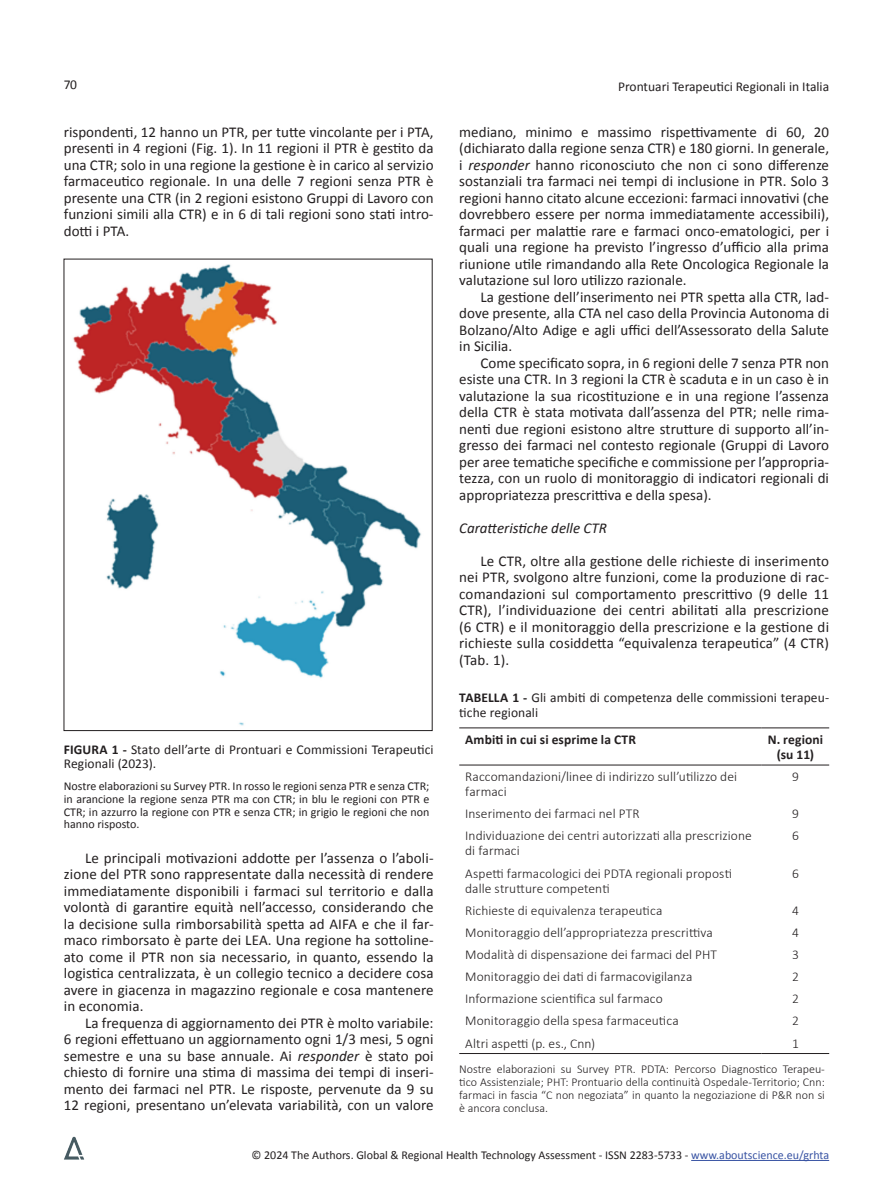
<style>
.page{position:relative;width:893px;height:1191px;background:#fff}
.page>*{position:absolute;margin:0;border:0;box-sizing:border-box;transform-origin:0 0}
.t1{font:15px/16.5px "Calibri";color:#231f20;text-align:justify}
.t2{font:italic 15px "Calibri";color:#231f20}
.t3{font:300 13.5px/15px "Calibri";letter-spacing:.005em;color:#231f20}
.t4{font:13.5px/14.2px "Calibri";letter-spacing:.005em;color:#231f20}
.t5{font:700 13.5px/15px "Calibri";letter-spacing:.01em;color:#231f20;text-align:center}
.t6{font:12px/12.8px "Calibri";color:#231f20;text-align:justify}
.t7{font:300 12px/12.8px "Calibri";color:#231f20;text-align:justify}
.s1{font-weight:700}
.s2{font-style:italic}
.s3{color:#3853a3}
</style>
<div class="page">
<hr style="left:691px;top:1160px;width:138px;height:1px;background:#3853a3">
<img style="left:64px;top:1136px;width:21px;height:24px">
<img style="left:73px;top:264px;width:348px;height:462px">
<hr style="left:459px;top:1053px;width:303px;height:1px;background:#231f20">
<hr style="left:762px;top:1053px;width:67px;height:1px;background:#231f20">
<hr style="left:459px;top:727px;width:303px;height:1px;background:#231f20">
<hr style="left:762px;top:727px;width:67px;height:1px;background:#231f20">
<hr style="left:459px;top:764px;width:303px;height:1px;background:#231f20">
<hr style="left:762px;top:764px;width:67px;height:1px;background:#231f20">
<p class="t4" style="left:64px;top:77px;width:15px">70</p>
<p class="t4" style="left:618px;top:79px;width:213px">Prontuari Terapeutici Regionali in Italia</p>
<p class="t1" style="left:64px;top:123px;width:371px">rispondenti, 12 hanno un PTR, per tutte vincolante per i PTA, presenti in 4 regioni (Fig. 1). In 11 regioni il PTR è gestito da una CTR; solo in una regione la gestione è in carico al servizio farmaceutico regionale. In una delle 7 regioni senza PTR è presente una CTR (in 2 regioni esistono Gruppi di Lavoro con funzioni simili alla CTR) e in 6 di tali regioni sono stati intro&shy;dotti i PTA.</p>
<p class="t4" style="left:64px;top:742px;width:371px"><span class="s1">FIGURA 1 -</span> Stato dell’arte di Prontuari e Commissioni Terapeutici<br>Regionali (2023).</p>
<p class="t6" style="left:64px;top:779px;width:367px">Nostre elaborazioni su Survey PTR. In rosso le regioni senza PTR e senza CTR; in arancione la regione senza PTR ma con CTR; in blu le regioni con PTR e CTR; in azzurro la regione con PTR e senza CTR; in grigio le regioni che non hanno risposto.</p>
<p class="t1" style="left:64px;top:849px;width:371px;text-indent:21px">Le principali motivazioni addotte per l’assenza o l’aboli&shy;zione del PTR sono rappresentate dalla necessità di rendere immediatamente disponibili i farmaci sul territorio e dalla volontà di garantire equità nell’accesso, considerando che la decisione sulla rimborsabilità spetta ad AIFA e che il far&shy;maco rimborsato è parte dei LEA. Una regione ha sottoline&shy;ato come il PTR non sia necessario, in quanto, essendo la logistica centralizzata, è un collegio tecnico a decidere cosa avere in giacenza in magazzino regionale e cosa mantenere in economia.</p>
<p class="t1" style="left:64px;top:1014px;width:371px;text-indent:21px">La frequenza di aggiornamento dei PTR è molto variabile:<br>6 regioni effettuano un aggiornamento ogni 1/3 mesi, 5 ogni semestre e una su base annuale. Ai <span class="s2">responder</span> è stato poi chiesto di fornire una stima di massima dei tempi di inseri&shy;mento dei farmaci nel PTR. Le risposte, pervenute da 9 su 12 regioni, presentano un’elevata variabilità, con un valore</p>
<p class="t1" style="left:459px;top:123px;width:371px">mediano, minimo e massimo rispettivamente di 60, 20 (dichiarato dalla regione senza CTR) e 180 giorni. In generale, i <span class="s2">responder</span> hanno riconosciuto che non ci sono differenze sostanziali tra farmaci nei tempi di inclusione in PTR. Solo 3 regioni hanno citato alcune eccezioni: farmaci innovativi (che dovrebbero essere per norma immediatamente accessibili), farmaci per malattie rare e farmaci onco-ematologici, per i quali una regione ha previsto l’ingresso d’ufficio alla prima riunione utile rimandando alla Rete Oncologica Regionale la valutazione sul loro utilizzo razionale.</p>
<p class="t1" style="left:459px;top:288px;width:371px;text-indent:21px">La gestione dell’inserimento nei PTR spetta alla CTR, lad&shy;dove presente, alla CTA nel caso della Provincia Autonoma di Bolzano/Alto Adige e agli uffici dell’Assessorato della Salute in Sicilia.</p>
<p class="t1" style="left:459px;top:354px;width:371px;text-indent:21px">Come specificato sopra, in 6 regioni delle 7 senza PTR non esiste una CTR. In 3 regioni la CTR è scaduta e in un caso è in valutazione la sua ricostituzione e in una regione l’assenza della CTR è stata motivata dall’assenza del PTR; nelle rima&shy;nenti due regioni esistono altre strutture di supporto all’in&shy;gresso dei farmaci nel contesto regionale (Gruppi di Lavoro per aree tematiche specifiche e commissione per l’appropria&shy;tezza, con un ruolo di monitoraggio di indicatori regionali di appropriatezza prescrittiva e della spesa).</p>
<p class="t2" style="left:459px;top:518px;width:149px">Caratteristiche delle CTR</p>
<p class="t1" style="left:459px;top:552px;width:371px;text-indent:21px">Le CTR, oltre alla gestione delle richieste di inserimento nei PTR, svolgono altre funzioni, come la produzione di rac&shy;comandazioni sul comportamento prescrittivo (9 delle 11<br>CTR), l’individuazione dei centri abilitati alla prescrizione (6 CTR) e il monitoraggio della prescrizione e la gestione di richieste sulla cosiddetta “equivalenza terapeutica” (4 CTR) (Tab. 1).</p>
<p class="t4" style="left:459px;top:689px;width:371px;line-height:15px"><span class="s1">TABELLA 1 -</span> Gli ambiti di competenza delle commissioni terapeu&shy;tiche regionali</p>
<p class="t5" style="left:465px;top:732px;width:172px">Ambiti in cui si esprime la CTR</p>
<p class="t5" style="left:768px;top:732px;width:57px">N. regioni (su 11)</p>
<p class="t3" style="left:465px;top:769px;width:273px">Raccomandazioni/linee di indirizzo sull’utilizzo dei farmaci</p>
<p class="t3" style="left:792px;top:769px;width:8px">9</p>
<p class="t3" style="left:465px;top:806px;width:176px">Inserimento dei farmaci nel PTR</p>
<p class="t3" style="left:792px;top:806px;width:8px">9</p>
<p class="t3" style="left:465px;top:828px;width:288px">Individuazione dei centri autorizzati alla prescrizione di farmaci</p>
<p class="t3" style="left:792px;top:828px;width:8px">6</p>
<p class="t3" style="left:465px;top:865px;width:268px">Aspetti farmacologici dei PDTA regionali proposti dalle strutture competenti</p>
<p class="t3" style="left:792px;top:865px;width:8px">6</p>
<p class="t3" style="left:465px;top:902px;width:199px">Richieste di equivalenza terapeutica</p>
<p class="t3" style="left:792px;top:902px;width:8px">4</p>
<p class="t3" style="left:465px;top:924px;width:249px">Monitoraggio dell’appropriatezza prescrittiva</p>
<p class="t3" style="left:792px;top:924px;width:8px">4</p>
<p class="t3" style="left:465px;top:947px;width:253px">Modalità di dispensazione dei farmaci del PHT</p>
<p class="t3" style="left:792px;top:947px;width:8px">3</p>
<p class="t3" style="left:465px;top:969px;width:229px">Monitoraggio dei dati di farmacovigilanza</p>
<p class="t3" style="left:792px;top:969px;width:8px">2</p>
<p class="t3" style="left:465px;top:991px;width:199px">Informazione scientifica sul farmaco</p>
<p class="t3" style="left:792px;top:991px;width:8px">2</p>
<p class="t3" style="left:465px;top:1013px;width:215px">Monitoraggio della spesa farmaceutica</p>
<p class="t3" style="left:792px;top:1013px;width:8px">2</p>
<p class="t3" style="left:465px;top:1035px;width:131px">Altri aspetti (p. es., Cnn)</p>
<p class="t3" style="left:792px;top:1035px;width:8px">1</p>
<p class="t7" style="left:459px;top:1063px;width:367px">Nostre elaborazioni su Survey PTR. PDTA: Percorso Diagnostico Terapeu&shy;tico Assistenziale; PHT: Prontuario della continuità Ospedale-Territorio; Cnn: farmaci in fascia “C non negoziata” in quanto la negoziazione di P&amp;R non si è ancora conclusa.</p>
<p class="t6" style="left:251px;top:1148px;width:579px">© 2024 The Authors. Global &amp; Regional Health Technology Assessment - ISSN 2283-5733 - <span class="s3">www.aboutscience.eu/grhta</span></p>
</div>
